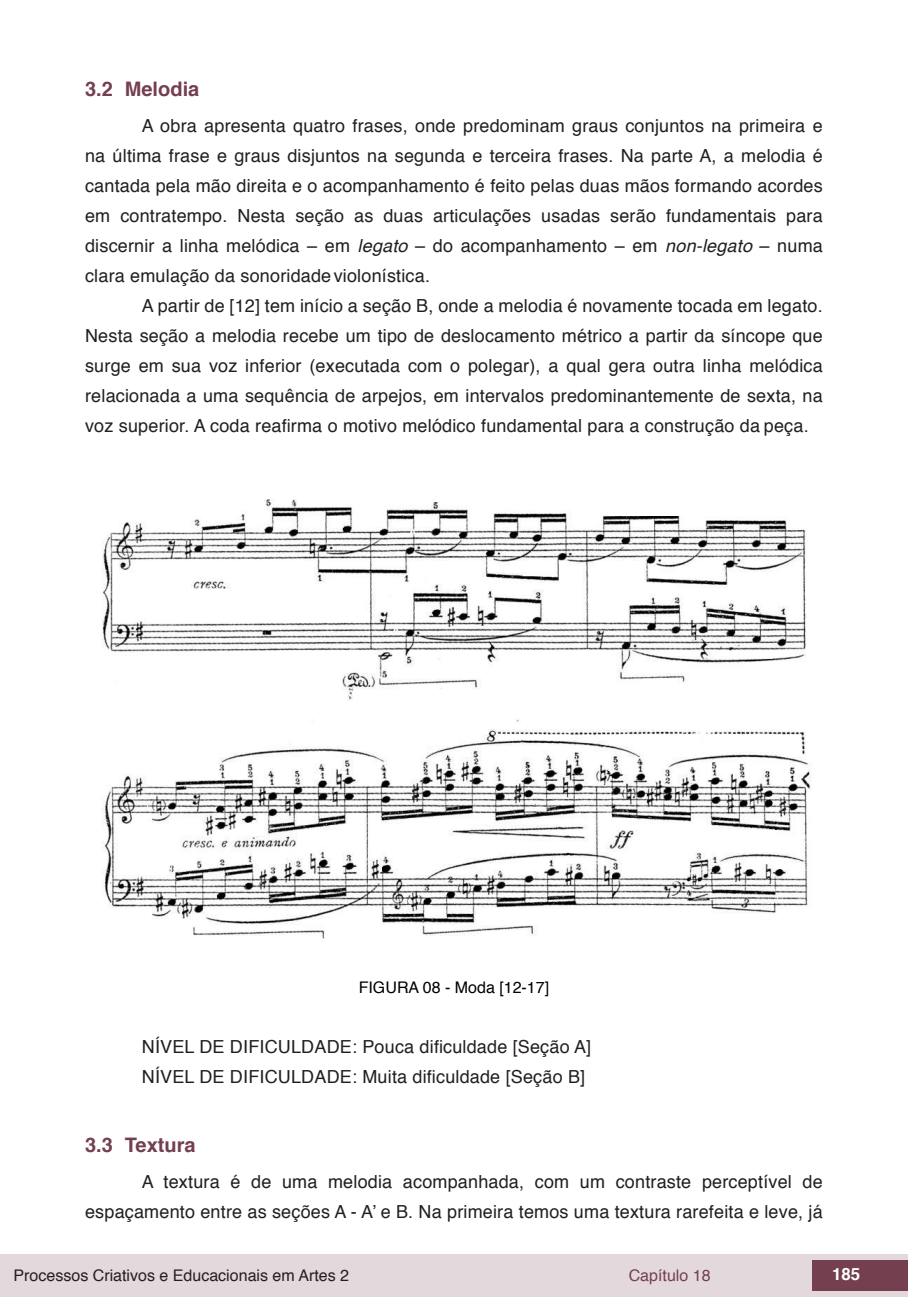
<style>
.page{position:relative;width:908px;height:1304px;background:#fff}
.page>*{position:absolute;margin:0;border:0;box-sizing:border-box;transform-origin:0 0}
.t1{font:700 20px "Helvetica";color:#743f4f}
.t2{font:18px/30px "Helvetica";letter-spacing:.01em;color:#231f20;text-align:justify}
.t3{font:700 16.8px "Helvetica";color:#fff}
.t4{font:16px "Helvetica";color:#231f20}
.t5{font:16px "Helvetica";color:#000}
.t6{font:16px "Helvetica";color:#743f4f}
.s1{font-style:italic}
</style>
<div class="page">
<div style="left:0;top:1254px;width:906px;height:43px;background:#e3d8dc"></div>
<div style="left:812px;top:1261px;width:95px;height:30px;background:#743f4f"></div>
<img style="left:101px;top:499px;width:710px;height:440px">
<p class="t1" style="left:85px;top:73px;width:116px">3.2 Melodia</p>
<p class="t2" style="left:85px;top:111px;width:739px;text-indent:57px">A obra apresenta quatro frases, onde predominam graus conjuntos na primeira e na última frase e graus disjuntos na segunda e terceira frases. Na parte A, a melodia é cantada pela mão direita e o acompanhamento é feito pelas duas mãos formando acordes em contratempo. Nesta seção as duas articulações usadas serão fundamentais para discernir a linha melódica – em <span class="s1">legato</span> – do acompanhamento – em <span class="s1">non-legato</span> – numa clara emulação da sonoridade violonística.</p>
<p class="t2" style="left:85px;top:291px;width:738px;text-indent:57px">A partir de [12] tem início a seção B, onde a melodia é novamente tocada em legato.<br>Nesta seção a melodia recebe um tipo de deslocamento métrico a partir da síncope que surge em sua voz inferior (executada com o polegar), a qual gera outra linha melódica relacionada a uma sequência de arpejos, em intervalos predominantemente de sexta, na voz superior. A coda reafirma o motivo melódico fundamental para a construção da peça.</p>
<p class="t5" style="left:358px;top:975px;width:192px">FIGURA 08 - Moda [12-17]</p>
<p class="t2" style="left:142px;top:1032px;width:450px">NÍVEL DE DIFICULDADE: Pouca dificuldade [Seção A]<br>NÍVEL DE DIFICULDADE: Muita dificuldade [Seção B]</p>
<p class="t1" style="left:85px;top:1129px;width:112px">3.3 Textura</p>
<p class="t2" style="left:85px;top:1167px;width:738px;text-align:right">A textura é de uma melodia acompanhada, com um contraste perceptível de espaçamento entre as seções A - A’ e B. Na primeira temos uma textura rarefeita e leve, já</p>
<p class="t4" style="left:14px;top:1263px;width:337px">Processos Criativos e Educacionais em Artes 2</p>
<p class="t6" style="left:628px;top:1263px;width:83px">Capítulo 18</p>
<p class="t3" style="left:831px;top:1261px;width:30px">185</p>
</div>
